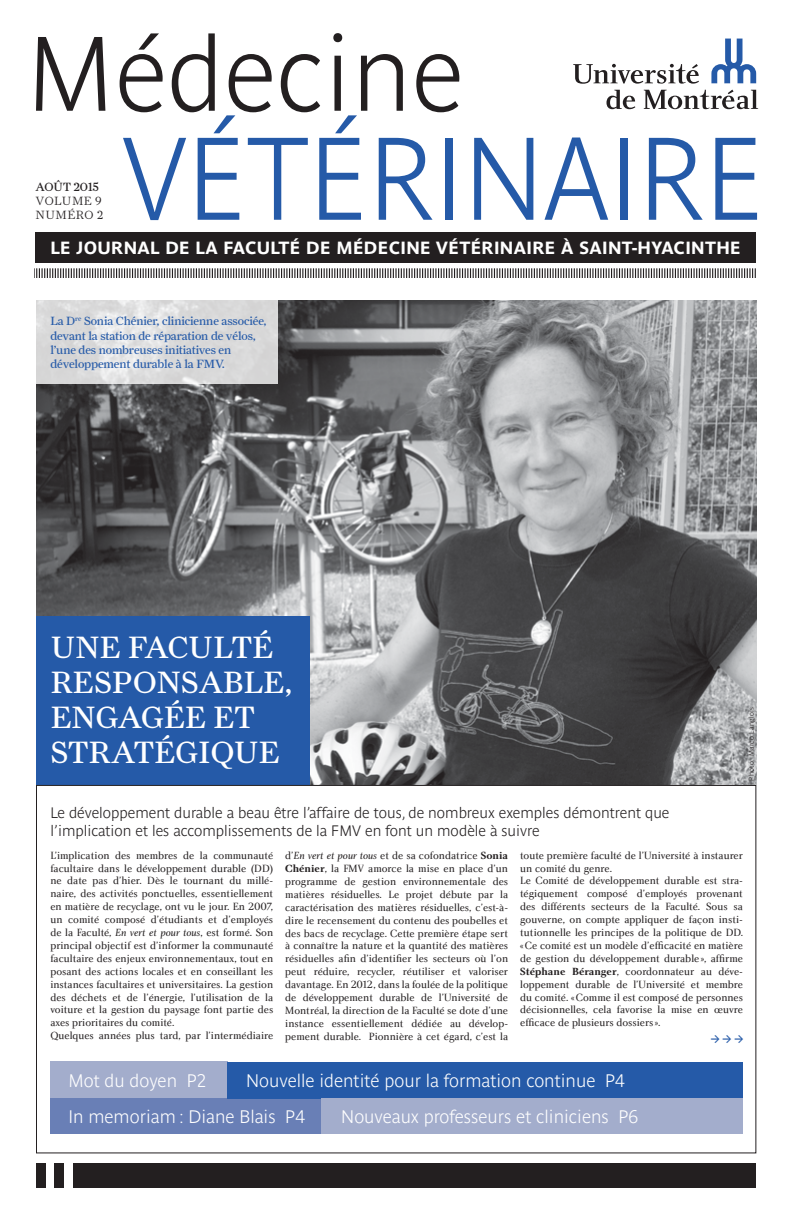
<style>
.page{position:relative;width:792px;height:1224px;background:#fff}
.page>*{position:absolute;margin:0;border:0;box-sizing:border-box;transform-origin:0 0}
.t1{font:700 116px "Parisine Clair";color:#255aa8;scale:.95 1}
.t2{font:31px/35px "Farnham Display";letter-spacing:.01em;color:#fff}
.t3{font:700 18px "Parisine Clair";color:#fff}
.t4{font:700 17.5px "Parisine";letter-spacing:.02em;color:#fff}
.t5{font:700 15px/18px "Parisine Clair";color:#231f20}
.t6{font:12px/14.4px "Farnham Display";letter-spacing:-.01em;color:#255aa8}
.t7{font:300 12px "Farnham Display";letter-spacing:.04em;color:#231f20}
.t8{font:12px "Farnham Display";color:#231f20}
.t9{font:10.8px/12.9px "Charlotte Book Plain";color:#231f20;text-align:justify}
.t10{font:700 7px "Parisine Clair";letter-spacing:.05em;color:#231f20}
.s1{font-family:"Charlotte Book Italic Plain"}
.s2{font-family:"Charlotte Bold Plain"}
</style>
<div class="page">
<img style="left:36px;top:301px;width:720px;height:484px">
<svg style="left:36px;top:33px;width:423px;height:79px"></svg>
<div style="left:36px;top:232px;width:720px;height:30px;background:#231f20"></div>
<div style="left:50px;top:1098px;width:450px;height:36px;background:#697fb6"></div>
<div style="left:50px;top:1062px;width:178px;height:36px;background:#a3adcc"></div>
<div style="left:73px;top:1164px;width:683px;height:24px;background:#231f20"></div>
<div style="left:54px;top:1164px;width:9px;height:24px;background:#231f20"></div>
<div style="left:36px;top:1164px;width:10px;height:24px;background:#231f20"></div>
<div style="left:228px;top:1062px;width:515px;height:37px;background:#255aa8"></div>
<svg style="left:711px;top:39px;width:45px;height:44px"></svg>
<svg style="left:573px;top:64px;width:126px;height:20px"></svg>
<svg style="left:606px;top:90px;width:29px;height:19px"></svg>
<svg style="left:644px;top:90px;width:114px;height:19px"></svg>
<div style="left:322px;top:1099px;width:421px;height:35px;background:#a3adcc"></div>
<svg style="left:36px;top:268px;width:720px;height:9px"></svg>
<div style="left:36px;top:616px;width:274px;height:169px;background:#255aa8"></div>
<svg style="left:36px;top:301px;width:242px;height:83px;background:#dbdbdc"></svg>
<p class="t1" style="left:122px;top:112px;width:678px">VÉTÉRINAIRE</p>
<p class="t4" style="left:50px;top:237px;width:692px">LE JOURNAL DE LA FACULTÉ DE MÉDECINE VÉTÉRINAIRE À SAINT-HYACINTHE</p>
<p class="t8" style="left:36px;top:180px;width:65px">AOÛT 2015</p>
<p class="t7" style="left:36px;top:194px;width:68px">VOLUME 9</p>
<p class="t7" style="left:36px;top:208px;width:69px">NUMÉRO 2</p>
<p class="t6" style="left:50px;top:314px;width:218px">La D<sup>re</sup> Sonia Chénier, clinicienne associée, devant la station de réparation de vélos, l’une des nombreuses initiatives en développement durable à la FMV.</p>
<p class="t2" style="left:51px;top:629px;width:243px">UNE FACULTÉ<br>RESPONSABLE,<br>ENGAGÉE ET<br>STRATÉGIQUE</p>
<p class="t10" style="left:747px;top:781px;width:75px;rotate:-90deg">Photo: Marco Langlois</p>
<p class="t5" style="left:50px;top:804px;width:621px">Le développement durable a beau être l’affaire de tous, de nombreux exemples démontrent que l’implication et les accomplissements de la FMV en font un modèle à suivre</p>
<p class="t9" style="left:285px;top:849px;width:224px">d’<span class="s1">En vert et pour tous</span> et de sa cofondatrice <span class="s2">Sonia Chénier</span>, la FMV amorce la mise en place d’un programme de gestion environnementale des matières résiduelles. Le projet débute par la caractérisation des matières résiduelles, c’est-à&shy;dire le recensement du contenu des poubelles et des bacs de recyclage. Cette première étape sert à connaître la nature et la quantité des matières résiduelles afin d’identifier les secteurs où l’on peut réduire, recycler, réutiliser et valoriser davantage. En 2012, dans la foulée de la politique de développement durable de l’Université de Montréal, la direction de la Faculté se dote d’une instance essentiellement dédiée au dévelop&shy;pement durable. Pionnière à cet égard, c’est la</p>
<p class="t9" style="left:520px;top:849px;width:224px">toute première faculté de l’Université à instaurer un comité du genre.</p>
<p class="t9" style="left:50px;top:849px;width:224px">L’implication des membres de la communauté facultaire dans le développement durable (DD) ne date pas d’hier. Dès le tournant du millé&shy;naire, des activités ponctuelles, essentiellement en matière de recyclage, ont vu le jour. En 2007, un comité composé d’étudiants et d’employés de la Faculté, <span class="s1">En vert et pour tous</span>, est formé. Son principal objectif est d’informer la communauté facultaire des enjeux environnementaux, tout en posant des actions locales et en conseillant les instances facultaires et universitaires. La gestion des déchets et de l’énergie, l’utilisation de la voiture et la gestion du paysage font partie des axes prioritaires du comité.</p>
<p class="t9" style="left:50px;top:1029px;width:224px">Quelques années plus tard, par l’intermédiaire</p>
<p class="t9" style="left:520px;top:875px;width:224px">Le Comité de développement durable est stra&shy;tégiquement composé d’employés provenant des différents secteurs de la Faculté. Sous sa gouverne, on compte appliquer de façon insti&shy;tutionnelle les principes de la politique de DD. «Ce comité est un modèle d’efficacité en matière de gestion du développement durable », affirme <span class="s2">Stéphane Béranger</span>, coordonnateur au déve&shy;loppement durable de l’Université et membre du comité. «Comme il est composé de personnes décisionnelles, cela favorise la mise en œuvre efficace de plusieurs dossiers».</p>
<p class="t3" style="left:246px;top:1070px;width:380px">Nouvelle identité pour la formation continue P4</p>
<p class="t3" style="left:341px;top:1106px;width:298px">Nouveaux professeurs et cliniciens P6</p>
<p class="t3" style="left:68px;top:1070px;width:140px">Mot du doyen P2</p>
<p class="t3" style="left:68px;top:1107px;width:238px">In memoriam : Diane Blais P4</p>
</div>
